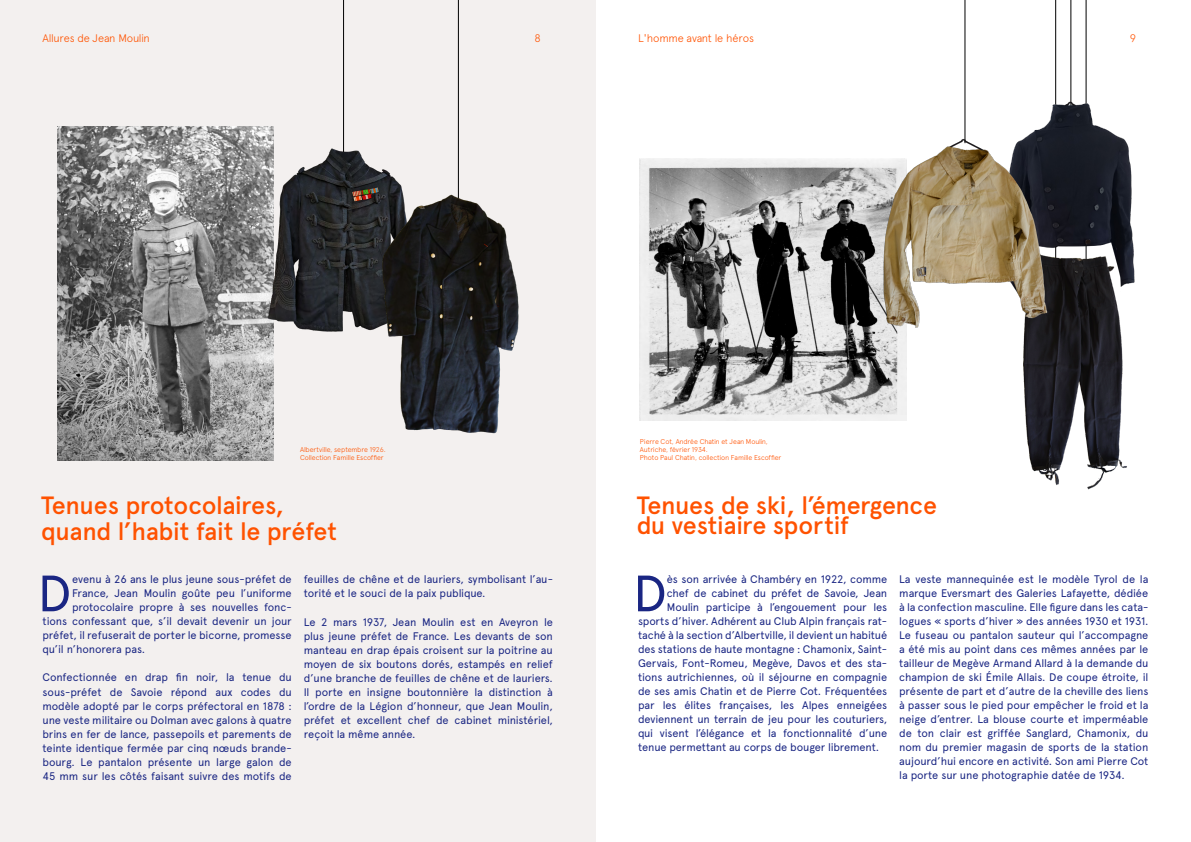
<style>
.page{position:relative;width:1191px;height:842px;background:#fff}
.page>*{position:absolute;margin:0;border:0;box-sizing:border-box;transform-origin:0 0}
.t1{font:51px "Apercu Pro";color:#1a2683}
.t2{font:500 25px/25.7px "Apercu Pro";letter-spacing:-.015em;color:#ff5200}
.t3{font:11px/14px "Apercu Pro";letter-spacing:-.01em;color:#1a2683;text-align:justify}
.t4{font:300 11px "Apercu Pro";letter-spacing:-.015em;color:#ff5200}
.t5{font:300 7px/8.4px "Apercu Pro";letter-spacing:-.015em;color:#ff5200}
</style>
<div class="page">
<div style="left:0;top:0;width:595px;height:842px;background:#f3f0ef"></div>
<img style="left:58px;top:126px;width:215px;height:335px">
<hr style="left:458px;top:0;width:1px;height:206px;background:#000">
<hr style="left:343px;top:0;width:1px;height:179px;background:#000">
<img style="left:640px;top:159px;width:114px;height:262px">
<hr style="left:964px;top:0;width:1px;height:143px;background:#000">
<hr style="left:1070px;top:0;width:1px;height:143px;background:#000">
<hr style="left:1055px;top:0;width:1px;height:293px;background:#000">
<hr style="left:1086px;top:0;width:1px;height:279px;background:#000">
<img style="left:754px;top:42px;width:381px;height:448px">
<img style="left:263px;top:120px;width:134px;height:222px">
<img style="left:360px;top:181px;width:159px;height:253px">
<p class="t4" style="left:43px;top:30px;width:109px">Allures de Jean Moulin</p>
<p class="t4" style="left:534px;top:30px;width:8px">8</p>
<p class="t4" style="left:638px;top:30px;width:117px">L'homme avant le héros</p>
<p class="t4" style="left:1130px;top:30px;width:8px">9</p>
<p class="t5" style="left:300px;top:445px;width:87px">Albertville, septembre 1926.<br>Collection Famille Escoffier</p>
<p class="t5" style="left:640px;top:436px;width:143px">Pierre Cot, Andrée Chatin et Jean Moulin,<br>Autriche, février 1934.<br>Photo Paul Chatin, collection Famille Escoffier</p>
<h2 class="t2" style="left:41px;top:491px;width:297px">Tenues protocolaires, quand l’habit fait le préfet</h2>
<h2 class="t2" style="left:636px;top:494px;width:302px;line-height:20px">Tenues de ski, l’émergence du vestiaire sportif</h2>
<h1 class="t1" style="left:633px;top:555px;width:35px">D</h1>
<p class="t3" style="left:667px;top:572px;width:222px">ès son arrivée à Chambéry en 1922, comme</p>
<p class="t3" style="left:304px;top:572px;width:251px">feuilles de chêne et de lauriers, symbolisant l’au&shy;torité et le souci de la paix publique.</p>
<p class="t3" style="left:304px;top:614px;width:251px">Le 2 mars 1937, Jean Moulin est en Aveyron le plus jeune préfet de France. Les devants de son manteau en drap épais croisent sur la poitrine au moyen de six boutons dorés, estampés en relief d’une branche de feuilles de chêne et de lauriers.<br>Il porte en insigne boutonnière la distinction à l’ordre de la Légion d’honneur, que Jean Moulin, préfet et excellent chef de cabinet ministériel, reçoit la même année.</p>
<h1 class="t1" style="left:38px;top:555px;width:35px">D</h1>
<p class="t3" style="left:72px;top:572px;width:221px">evenu à 26 ans le plus jeune sous-préfet de</p>
<p class="t3" style="left:899px;top:572px;width:251px">La veste mannequinée est le modèle Tyrol de la marque Eversmart des Galeries Lafayette, dédiée à la confection masculine. Elle figure dans les cata&shy;logues « sports d’hiver » des années 1930 et 1931.<br>Le fuseau ou pantalon sauteur qui l’accompagne a été mis au point dans ces mêmes années par le tailleur de Megève Armand Allard à la demande du champion de ski Émile Allais. De coupe étroite, il présente de part et d’autre de la cheville des liens à passer sous le pied pour empêcher le froid et la neige d’entrer. La blouse courte et imperméable de ton clair est griffée Sanglard, Chamonix, du nom du premier magasin de sports de la station aujourd’hui encore en activité. Son ami Pierre Cot la porte sur une photographie datée de 1934.</p>
<p class="t3" style="left:72px;top:586px;width:221px">France, Jean Moulin goûte peu l’uniforme</p>
<p class="t3" style="left:72px;top:600px;width:221px">protocolaire propre à ses nouvelles fonc-</p>
<p class="t3" style="left:43px;top:614px;width:251px">tions confessant que, s’il devait devenir un jour</p>
<p class="t3" style="left:43px;top:628px;width:251px">préfet, il refuserait de porter le bicorne, promesse</p>
<p class="t3" style="left:43px;top:642px;width:104px">qu’il n’honorera pas.</p>
<p class="t3" style="left:43px;top:670px;width:251px">Confectionnée en drap fin noir, la tenue du sous-préfet de Savoie répond aux codes du modèle adopté par le corps préfectoral en 1878 : une veste militaire ou Dolman avec galons à quatre brins en fer de lance, passepoils et parements de teinte identique fermée par cinq nœuds brande&shy;bourg. Le pantalon présente un large galon de 45 mm sur les côtés faisant suivre des motifs de</p>
<p class="t3" style="left:667px;top:586px;width:222px">chef de cabinet du préfet de Savoie, Jean</p>
<p class="t3" style="left:667px;top:600px;width:222px">Moulin participe à l’engouement pour les</p>
<p class="t3" style="left:638px;top:614px;width:251px">sports d’hiver. Adhérent au Club Alpin français rat-</p>
<p class="t3" style="left:638px;top:628px;width:251px">taché à la section d’Albertville, il devient un habitué</p>
<p class="t3" style="left:638px;top:642px;width:251px">des stations de haute montagne : Chamonix, Saint-</p>
<p class="t3" style="left:638px;top:656px;width:251px">Gervais, Font-Romeu, Megève, Davos et des sta-</p>
<p class="t3" style="left:638px;top:670px;width:251px">tions autrichiennes, où il séjourne en compagnie</p>
<p class="t3" style="left:638px;top:684px;width:251px">de ses amis Chatin et de Pierre Cot. Fréquentées</p>
<p class="t3" style="left:638px;top:698px;width:251px">par les élites françaises, les Alpes enneigées</p>
<p class="t3" style="left:638px;top:712px;width:251px">deviennent un terrain de jeu pour les couturiers,</p>
<p class="t3" style="left:638px;top:726px;width:251px">qui visent l’élégance et la fonctionnalité d’une</p>
<p class="t3" style="left:638px;top:740px;width:243px">tenue permettant au corps de bouger librement.</p>
</div>
